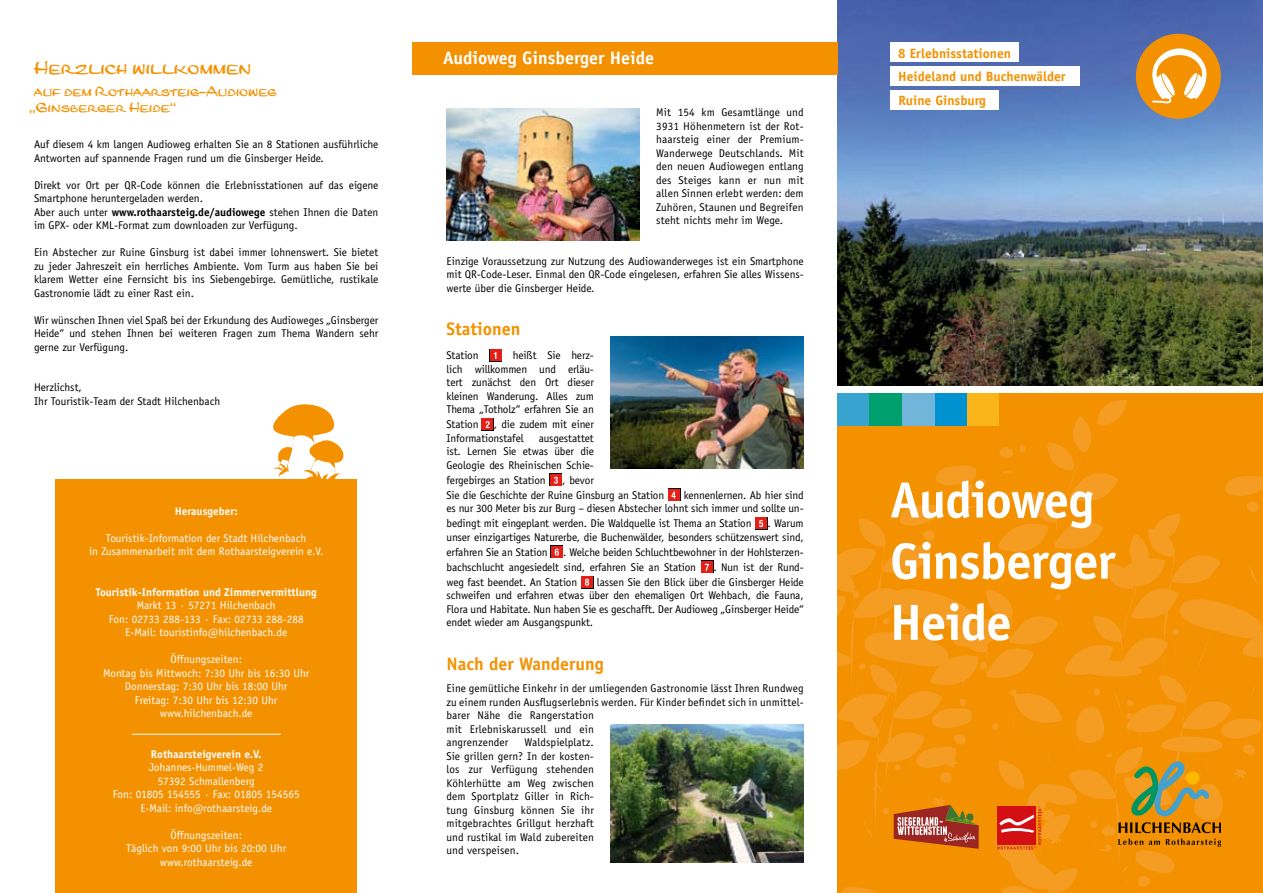
<style>
.page{position:relative;width:1263px;height:893px;background:#fff}
.page>*{position:absolute;margin:0;border:0;box-sizing:border-box;transform-origin:0 0}
.t1{font:700 51px/61.2px "Officina Sans";letter-spacing:-.02em;color:#fff}
.t2{font:700 18px "Officina Sans";color:#f39100}
.t3{font:700 18px "Officina Sans";color:#fff}
.t4{font:18px "Le Havre";color:#f39100}
.t5{font:700 13.5px/23.9px "Officina Sans";color:#f39100}
.t6{font:13.5px/16.2px "Le Havre";color:#f39100}
.t7{font:11.25px/13.5px "Officina Sans";letter-spacing:-.01em;color:#000;text-align:justify}
.t8{font:11.25px/13.5px "Officina Sans";color:#fff;text-align:center}
.t9{font:11.25px/13.5px "Officina Sans";letter-spacing:.01em;color:#000}
.t10{font:700 11.25px "Officina Sans";color:#fff}
.s1{font-weight:700}
</style>
<div class="page">
<img style="left:838px;top:0;width:425px;height:386px">
<div style="left:838px;top:393px;width:32px;height:32px;background:#39a3d0"></div>
<div style="left:966px;top:393px;width:32px;height:32px;background:#fab51b"></div>
<div style="left:934px;top:393px;width:32px;height:32px;background:#0091d1"></div>
<div style="left:902px;top:393px;width:32px;height:32px;background:#72b5da"></div>
<div style="left:870px;top:393px;width:32px;height:32px;background:#009f6e"></div>
<svg style="left:838px;top:400px;width:425px;height:493px;background:#ec920d"></svg>
<div style="left:412px;top:43px;width:426px;height:32px;background:#f39100"></div>
<svg style="left:489px;top:349px;width:13px;height:13px"></svg>
<svg style="left:490px;top:350px;width:11px;height:11px"></svg>
<svg style="left:481px;top:418px;width:13px;height:13px"></svg>
<div style="left:482px;top:419px;width:11px;height:11px;background:#e52018"></div>
<svg style="left:486px;top:421px;width:4px;height:7px"></svg>
<div style="left:550px;top:474px;width:12px;height:12px;background:#e52018"></div>
<svg style="left:554px;top:477px;width:4px;height:7px"></svg>
<svg style="left:668px;top:488px;width:12px;height:13px"></svg>
<div style="left:668px;top:489px;width:12px;height:11px;background:#e52018"></div>
<svg style="left:671px;top:492px;width:5px;height:6px"></svg>
<svg style="left:755px;top:517px;width:13px;height:13px"></svg>
<div style="left:756px;top:518px;width:11px;height:11px;background:#e52018"></div>
<svg style="left:759px;top:520px;width:4px;height:7px"></svg>
<svg style="left:551px;top:545px;width:12px;height:13px"></svg>
<div style="left:551px;top:546px;width:11px;height:12px;background:#e52018"></div>
<svg style="left:555px;top:549px;width:4px;height:7px"></svg>
<div style="left:701px;top:561px;width:12px;height:12px;background:#e52018"></div>
<svg style="left:705px;top:564px;width:4px;height:7px"></svg>
<div style="left:581px;top:576px;width:12px;height:12px;background:#e52018"></div>
<svg style="left:585px;top:579px;width:4px;height:7px"></svg>
<svg style="left:273px;top:404px;width:71px;height:76px"></svg>
<div style="left:55px;top:480px;width:302px;height:413px;background:#f39100"></div>
<img style="left:446px;top:108px;width:193px;height:133px">
<img style="left:611px;top:724px;width:193px;height:138px">
<hr style="left:132px;top:734px;width:149px;height:1px;background:#fff">
<div style="left:1136px;top:34px;width:85px;height:85px;background:#f39100;border-radius:50%"></div>
<svg style="left:1152px;top:48px;width:55px;height:55px"></svg>
<img style="left:611px;top:336px;width:193px;height:133px">
<div style="left:890px;top:43px;width:128px;height:19px;background:#fff"></div>
<div style="left:890px;top:66px;width:190px;height:20px;background:#fff"></div>
<div style="left:890px;top:90px;width:109px;height:20px;background:#fff"></div>
<h2 class="t4" style="left:34px;top:55px;width:218px">Herzlich willkommen</h2>
<p class="t6" style="left:29px;top:83px;width:249px;text-indent:5px">auf dem Rothaarsteig-Audioweg „Ginsberger Heide“</p>
<p class="t7" style="left:34px;top:138px;width:346px">Auf diesem 4 km langen Audioweg erhalten Sie an 8 Stationen ausführliche<br>Antworten auf spannende Fragen rund um die Ginsberger Heide.</p>
<p class="t7" style="left:34px;top:178px;width:346px;text-align:left">Direkt vor Ort per QR-Code können die Erlebnisstationen auf das eigene Smartphone heruntergeladen werden.<br>Aber auch unter <span class="s1">www.rothaarsteig.de/audiowege</span> stehen Ihnen die Daten im GPX- oder KML-Format zum downloaden zur Verfügung.</p>
<p class="t7" style="left:34px;top:246px;width:346px">Ein Abstecher zur Ruine Ginsburg ist dabei immer lohnenswert. Sie bietet zu jeder Jahreszeit ein herrliches Ambiente. Vom Turm aus haben Sie bei klarem Wetter eine Fernsicht bis ins Siebengebirge. Gemütliche, rustikale Gastronomie lädt zu einer Rast ein.</p>
<p class="t7" style="left:34px;top:313px;width:346px">Wir wünschen Ihnen viel Spaß bei der Erkundung des Audioweges „Ginsberger Heide“ und stehen Ihnen bei weiteren Fragen zum Thema Wandern sehr gerne zur Verfügung.</p>
<p class="t7" style="left:34px;top:381px;width:188px">Herzlichst,<br>Ihr Touristik-Team der Stadt Hilchenbach</p>
<p class="t10" style="left:175px;top:504px;width:64px">Herausgeber:</p>
<p class="t8" style="left:89px;top:531px;width:236px">Touristik-Information der Stadt Hilchenbach<br>in Zusammenarbeit mit dem Rothaarsteigverein e.V.</p>
<p class="t10" style="left:96px;top:585px;width:223px">Touristik-Information und Zimmervermittlung</p>
<p class="t8" style="left:109px;top:599px;width:196px">Markt 13 · 57271 Hilchenbach<br>Fon: 02733 288-133 · Fax: 02733 288-288<br>E-Mail: touristinfo@hilchenbach.de</p>
<p class="t8" style="left:103px;top:653px;width:208px">Öffnungszeiten:<br>Montag bis Mittwoch: 7:30 Uhr bis 16:30 Uhr<br>Donnerstag: 7:30 Uhr bis 18:00 Uhr<br>Freitag: 7:30 Uhr bis 12:30 Uhr www.hilchenbach.de</p>
<p class="t10" style="left:151px;top:747px;width:112px">Rothaarsteigverein e.V.</p>
<p class="t8" style="left:113px;top:761px;width:188px">Johannes-Hummel-Weg 2<br>57392 Schmallenberg<br>Fon: 01805 154555 · Fax: 01805 154565<br>E-Mail: info@rothaarsteig.de</p>
<p class="t8" style="left:126px;top:828px;width:162px">Öffnungszeiten:<br>Täglich von 9:00 Uhr bis 20:00 Uhr www.rothaarsteig.de</p>
<h2 class="t3" style="left:443px;top:47px;width:213px">Audioweg Ginsberger Heide</h2>
<p class="t7" style="left:656px;top:106px;width:149px">Mit 154 km Gesamtlänge und 3931 Höhenmetern ist der Rot&shy;haarsteig einer der Premium-Wanderwege Deutschlands. Mit den neuen Audiowegen entlang des Steiges kann er nun mit allen Sinnen erlebt werden: dem Zuhören, Staunen und Begreifen steht nichts mehr im Wege.</p>
<p class="t7" style="left:446px;top:254px;width:359px">Einzige Voraussetzung zur Nutzung des Audiowanderweges ist ein Smartphone mit QR-Code-Leser. Einmal den QR-Code eingelesen, erfahren Sie alles Wissens&shy;werte über die Ginsberger Heide.</p>
<h2 class="t2" style="left:446px;top:318px;width:75px">Stationen</h2>
<p class="t7" style="left:446px;top:349px;width:34px">Station</p>
<p class="t7" style="left:446px;top:349px;width:149px;text-indent:66px">heißt Sie herz&shy;lich willkommen und erläu&shy;tert zunächst den Ort dieser kleinen Wanderung. Alles zum Thema „Totholz“ erfahren Sie an</p>
<p class="t7" style="left:446px;top:418px;width:34px">Station</p>
<p class="t7" style="left:446px;top:418px;width:149px;text-indent:47px">, die zudem mit einer<br>Informationstafel</p>
<p class="t7" style="left:446px;top:431px;width:149px;text-indent:92px">ausgestattet ist. Lernen Sie etwas über die Geologie des Rheinischen Schie-</p>
<p class="t7" style="left:446px;top:473px;width:101px">fergebirges an Station</p>
<p class="t7" style="left:446px;top:472px;width:219px;line-height:15px;text-indent:116px">, bevor<br>Sie die Geschichte der Ruine Ginsburg an Station</p>
<p class="t7" style="left:446px;top:488px;width:359px;text-align:right">kennenlernen. Ab hier sind<br>es nur 300 Meter bis zur Burg – diesen Abstecher lohnt sich immer und sollte un-</p>
<p class="t7" style="left:446px;top:517px;width:307px">bedingt mit eingeplant werden. Die Waldquelle ist Thema an Station</p>
<p class="t7" style="left:446px;top:517px;width:359px;text-align:right">. Warum<br>unser einzigartiges Naturerbe, die Buchenwälder, besonders schützenswert sind,</p>
<p class="t7" style="left:446px;top:545px;width:103px">erfahren Sie an Station</p>
<p class="t7" style="left:446px;top:544px;width:359px;line-height:15px;text-indent:117px">. Welche beiden Schluchtbewohner in der Hohlsterzen&shy;bachschlucht angesiedelt sind, erfahren Sie an Station</p>
<p class="t7" style="left:713px;top:560px;width:92px">. Nun ist der Rund-</p>
<p class="t7" style="left:446px;top:575px;width:359px;text-indent:150px">lassen Sie den Blick über die Ginsberger Heide schweifen und erfahren etwas über den ehemaligen Ort Wehbach, die Fauna, Flora und Habitate. Nun haben Sie es geschafft. Der Audioweg „Ginsberger Heide“ endet wieder am Ausgangspunkt.</p>
<h2 class="t2" style="left:446px;top:652px;width:159px">Nach der Wanderung</h2>
<p class="t9" style="left:446px;top:681px;width:359px">Eine gemütliche Einkehr in der umliegenden Gastronomie lässt Ihren Rundweg zu einem runden Ausflugserlebnis werden. Für Kinder befindet sich in unmittel&shy;barer Nähe die Rangerstation<br>mit Erlebniskarussell und ein<br>angrenzender</p>
<p class="t7" style="left:446px;top:575px;width:132px">weg fast beendet. An Station</p>
<p class="t7" style="left:446px;top:735px;width:149px;text-indent:78px">Waldspielplatz.<br>Sie grillen gern? In der kosten&shy;los zur Verfügung stehenden Köhlerhütte am Weg zwischen dem Sportplatz Giller in Rich&shy;tung Ginsburg können Sie ihr mitgebrachtes Grillgut herzhaft und rustikal im Wald zubereiten und verspeisen.</p>
<p class="t5" style="left:898px;top:41px;width:169px">8 Erlebnisstationen<br>Heideland und Buchenwälder<br>Ruine Ginsburg</p>
<h1 class="t1" style="left:890px;top:469px;width:227px">Audioweg<br>Ginsberger<br>Heide</h1>
</div>
